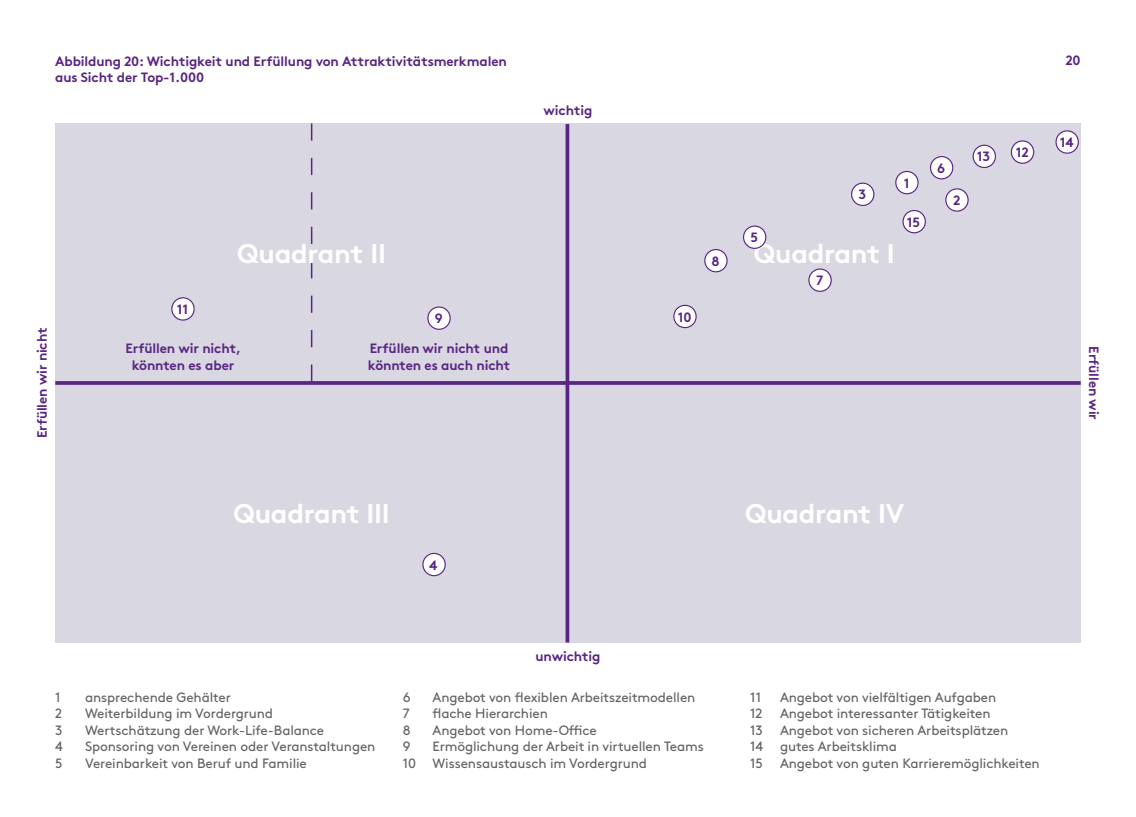
<style>
.page{position:relative;width:1136px;height:817px;background:#fff}
.page>*{position:absolute;margin:0;border:0;box-sizing:border-box;transform-origin:0 0}
.t1{font:700 27px "Brown Std";letter-spacing:-.01em;color:#fff}
.t2{font:13.5px/16.5px "Brown Std";letter-spacing:-.01em;color:#646363}
.t3{font:700 13.5px/16.5px "Brown Std";letter-spacing:-.01em;color:#592683}
</style>
<div class="page">
<div style="left:55px;top:123px;width:1025px;height:519px;background:#d9d7e1"></div>
<svg style="left:311px;top:123px;width:1px;height:258px"></svg>
<svg style="left:565px;top:124px;width:4px;height:518px;background:#6a3e8f"></svg>
<svg style="left:55px;top:381px;width:1025px;height:4px;background:#603088"></svg>
<div style="left:172px;top:298px;width:22px;height:22px;background:#fff;border-radius:50%"></div>
<div style="left:171px;top:297px;width:24px;height:23px;border:1px solid #592683;border-radius:50%"></div>
<div style="left:428px;top:307px;width:22px;height:22px;background:#fff;border-radius:50%"></div>
<div style="left:427px;top:306px;width:23px;height:24px;border:1px solid #592683;border-radius:50%"></div>
<div style="left:423px;top:553px;width:22px;height:22px;background:#fff;border-radius:50%"></div>
<div style="left:422px;top:552px;width:24px;height:24px;border:1px solid #592683;border-radius:50%"></div>
<div style="left:673px;top:305px;width:23px;height:22px;background:#fff;border-radius:50%"></div>
<div style="left:673px;top:305px;width:23px;height:23px;border:1px solid #592683;border-radius:50%"></div>
<div style="left:704px;top:249px;width:23px;height:23px;background:#fff;border-radius:50%"></div>
<div style="left:704px;top:249px;width:23px;height:23px;border:1px solid #592683;border-radius:50%"></div>
<div style="left:743px;top:226px;width:22px;height:22px;background:#fff;border-radius:50%"></div>
<div style="left:742px;top:225px;width:24px;height:24px;border:1px solid #592683;border-radius:50%"></div>
<div style="left:808px;top:269px;width:23px;height:22px;background:#fff;border-radius:50%"></div>
<div style="left:808px;top:268px;width:23px;height:24px;border:1px solid #592683;border-radius:50%"></div>
<div style="left:851px;top:183px;width:22px;height:22px;background:#fff;border-radius:50%"></div>
<div style="left:850px;top:182px;width:24px;height:24px;border:1px solid #592683;border-radius:50%"></div>
<div style="left:945px;top:189px;width:22px;height:22px;background:#fff;border-radius:50%"></div>
<div style="left:945px;top:188px;width:23px;height:24px;border:1px solid #592683;border-radius:50%"></div>
<div style="left:903px;top:210px;width:22px;height:23px;background:#fff;border-radius:50%"></div>
<div style="left:902px;top:210px;width:23px;height:23px;border:1px solid #592683;border-radius:50%"></div>
<div style="left:895px;top:171px;width:22px;height:23px;background:#fff;border-radius:50%"></div>
<div style="left:895px;top:171px;width:23px;height:23px;border:1px solid #592683;border-radius:50%"></div>
<div style="left:930px;top:156px;width:22px;height:23px;background:#fff;border-radius:50%"></div>
<div style="left:929px;top:156px;width:24px;height:23px;border:1px solid #592683;border-radius:50%"></div>
<div style="left:973px;top:145px;width:22px;height:22px;background:#fff;border-radius:50%"></div>
<div style="left:972px;top:145px;width:23px;height:23px;border:1px solid #592683;border-radius:50%"></div>
<div style="left:1011px;top:141px;width:22px;height:22px;background:#fff;border-radius:50%"></div>
<div style="left:1010px;top:140px;width:24px;height:24px;border:1px solid #592683;border-radius:50%"></div>
<div style="left:1055px;top:131px;width:23px;height:22px;background:#fff;border-radius:50%"></div>
<div style="left:1055px;top:130px;width:23px;height:24px;border:1px solid #592683;border-radius:50%"></div>
<p class="t3" style="left:34px;top:438px;width:112px;rotate:-90deg">Erfüllen wir nicht</p>
<p class="t3" style="left:55px;top:53px;width:453px">Abbildung 20: Wichtigkeit und Erfüllung von Attraktivitätsmerkmalen aus Sicht der Top-1.000</p>
<p class="t3" style="left:543px;top:102px;width:50px">wichtig</p>
<p class="t3" style="left:177px;top:301px;width:13px">11</p>
<p class="t3" style="left:858px;top:186px;width:9px">3</p>
<p class="t3" style="left:750px;top:229px;width:9px">5</p>
<p class="t1" style="left:237px;top:237px;width:150px">Quadrant II</p>
<p class="t1" style="left:753px;top:237px;width:142px">Quadrant I</p>
<p class="t3" style="left:711px;top:253px;width:10px">8</p>
<p class="t3" style="left:435px;top:310px;width:9px">9</p>
<p class="t3" style="left:677px;top:308px;width:15px">10</p>
<p class="t3" style="left:816px;top:272px;width:9px">7</p>
<p class="t3" style="left:903px;top:175px;width:7px">1</p>
<p class="t3" style="left:906px;top:214px;width:15px">15</p>
<p class="t3" style="left:937px;top:160px;width:9px">6</p>
<p class="t3" style="left:952px;top:192px;width:9px">2</p>
<p class="t3" style="left:976px;top:148px;width:15px">13</p>
<p class="t3" style="left:1015px;top:144px;width:14px">12</p>
<p class="t3" style="left:1065px;top:52px;width:17px">20</p>
<p class="t3" style="left:1059px;top:134px;width:15px">14</p>
<p class="t3" style="left:125px;top:340px;width:117px;text-align:center">Erfüllen wir nicht, könnten es aber</p>
<p class="t3" style="left:368px;top:340px;width:144px">Erfüllen wir nicht und könnten es auch nicht</p>
<p class="t3" style="left:1102px;top:346px;width:75px;rotate:90deg">Erfüllen wir</p>
<p class="t1" style="left:233px;top:497px;width:158px">Quadrant III</p>
<p class="t1" style="left:745px;top:497px;width:161px">Quadrant IV</p>
<p class="t3" style="left:429px;top:556px;width:10px">4</p>
<p class="t2" style="left:55px;top:688px;width:7px">1</p>
<p class="t2" style="left:85px;top:688px;width:147px">ansprechende Gehälter</p>
<p class="t2" style="left:55px;top:705px;width:9px">2</p>
<p class="t2" style="left:85px;top:705px;width:189px">Weiterbildung im Vordergrund</p>
<p class="t2" style="left:55px;top:721px;width:9px">3</p>
<p class="t2" style="left:85px;top:721px;width:241px">Wertschätzung der Work-Life-Balance</p>
<p class="t2" style="left:55px;top:738px;width:9px">4</p>
<p class="t2" style="left:85px;top:738px;width:292px">Sponsoring von Vereinen oder Veranstaltungen</p>
<p class="t2" style="left:55px;top:754px;width:9px">5</p>
<p class="t2" style="left:85px;top:754px;width:223px">Vereinbarkeit von Beruf und Familie</p>
<p class="t3" style="left:535px;top:648px;width:66px">unwichtig</p>
<p class="t2" style="left:403px;top:688px;width:9px">6</p>
<p class="t2" style="left:432px;top:688px;width:264px">Angebot von flexiblen Arbeitszeitmodellen</p>
<p class="t2" style="left:403px;top:705px;width:9px">7</p>
<p class="t2" style="left:432px;top:705px;width:117px">flache Hierarchien</p>
<p class="t2" style="left:403px;top:721px;width:9px">8</p>
<p class="t2" style="left:432px;top:721px;width:166px">Angebot von Home-Office</p>
<p class="t2" style="left:403px;top:738px;width:9px">9</p>
<p class="t2" style="left:403px;top:738px;width:302px;text-indent:30px">Ermöglichung der Arbeit in virtuellen Teams<br>10 Wissensaustausch im Vordergrund</p>
<p class="t2" style="left:750px;top:688px;width:13px">11</p>
<p class="t2" style="left:780px;top:688px;width:218px">Angebot von vielfältigen Aufgaben</p>
<p class="t2" style="left:750px;top:705px;width:14px">12</p>
<p class="t2" style="left:780px;top:705px;width:212px">Angebot interessanter Tätigkeiten</p>
<p class="t2" style="left:750px;top:721px;width:14px">13</p>
<p class="t2" style="left:750px;top:721px;width:259px;text-indent:30px">Angebot von sicheren Arbeitsplätzen<br>14 gutes Arbeitsklima<br>15</p>
<p class="t2" style="left:780px;top:754px;width:261px">Angebot von guten Karrieremöglichkeiten</p>
</div>
